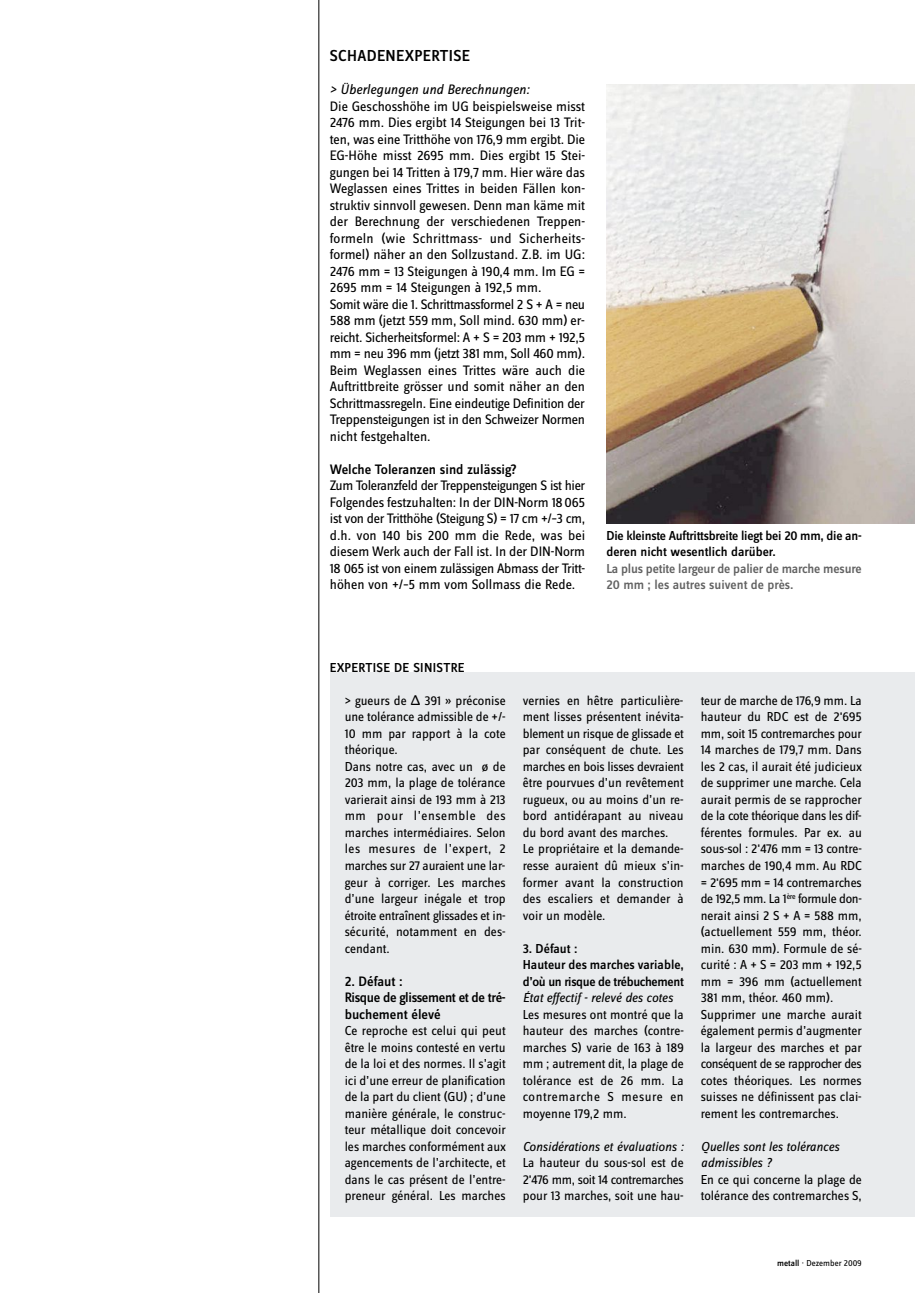
<style>
.page{position:relative;width:915px;height:1293px;background:#fff}
.page>*{position:absolute;margin:0;border:0;box-sizing:border-box;transform-origin:0 0}
.t1{font:16.5px "Zine Sans Dis Medium Roman OV FZMUUB";letter-spacing:.025em;color:#000}
.t2{font:14.25px/16.5px "Zine Sans Dis Regular Roman OV NZMUUB";letter-spacing:-.005em;color:#000}
.t3{font:14.25px/16.5px "Zine Sans Dis Medium Roman OV FZMUUB";letter-spacing:-.025em;color:#000}
.t4{font:14.25px "Zine Sans Dis Regular Italic OV EBNUUB";color:#000}
.t5{font:14.25px "Zine Sans Dis Medium Roman OV FZMUUB";color:#000}
.t6{font:13.5px/16.5px "Zine Sans Dis Regular Roman OV NZMUUB";color:#000}
.t7{font:13.5px/16.5px "Zine Sans Dis Medium Roman OV FZMUUB";letter-spacing:-.015em;color:#000}
.t8{font:13.5px/16.5px "Zine Sans Dis Regular Italic OV EBNUUB";color:#000}
.t9{font:13.5px/16.5px "Zine Sans Dis Medium Roman OV FZMUUB";letter-spacing:-.015em;color:#626262}
.t10{font:13.5px "Zine Sans Dis Medium Roman OV FZMUUB";letter-spacing:.025em;color:#000}
.t11{font:9px "Zine Sans Dis Regular Roman OV NZMUUB";color:#000}
.s1{font-family:"Lucida Grande OV GBNUUB"}
.s2{font-family:"Zine Sans Dis Medium Roman OV FZMUUB"}
</style>
<div class="page">
<div style="left:330px;top:672px;width:584px;height:544px;background:#e9ebed"></div>
<hr style="left:318px;top:0;width:1px;height:1293px;background:#000">
<img style="left:606px;top:85px;width:308px;height:438px">
<p class="t1" style="left:330px;top:46px;width:141px">SCHADENEXPERTISE</p>
<p class="t4" style="left:330px;top:83px;width:201px">&gt; Überlegungen und Berechnungen:</p>
<p class="t2" style="left:330px;top:98px;width:257px">Die Geschosshöhe im UG beispielsweise misst 2476 mm. Dies ergibt 14 Steigungen bei 13 Trit&shy;ten, was eine Tritthöhe von 176,9 mm ergibt. Die EG-Höhe misst 2695 mm. Dies ergibt 15 Stei&shy;gungen bei 14 Tritten à 179,7 mm. Hier wäre das Weglassen eines Trittes in beiden Fällen kon&shy;struktiv sinnvoll gewesen. Denn man käme mit der Berechnung der verschiedenen Treppen&shy;formeln (wie Schrittmass- und Sicherheits&shy;formel) näher an den Sollzustand. Z.B. im UG:<br>2476 mm = 13 Steigungen à 190,4 mm. Im EG = 2695 mm = 14 Steigungen à 192,5 mm.<br>Somit wäre die 1. Schrittmassformel 2 S + A = neu 588 mm (jetzt 559 mm, Soll mind. 630 mm) er&shy;reicht. Sicherheitsformel: A + S = 203 mm + 192,5 mm = neu 396 mm (jetzt 381 mm, Soll 460 mm).<br>Beim Weglassen eines Trittes wäre auch die Auftrittbreite grösser und somit näher an den Schrittmassregeln. Eine eindeutige Definition der Treppensteigungen ist in den Schweizer Normen nicht festgehalten.</p>
<p class="t5" style="left:330px;top:461px;width:188px">Welche Toleranzen sind zulässig?</p>
<p class="t2" style="left:330px;top:477px;width:257px;text-align:justify">Zum Toleranzfeld der Treppensteigungen S ist hier Folgendes festzuhalten: In der DIN-Norm 18065 ist von der Tritthöhe (Steigung S) = 17 cm +/–3 cm, d.h. von 140 bis 200 mm die Rede, was bei diesem Werk auch der Fall ist. In der DIN-Norm 18 065 ist von einem zulässigen Abmass der Tritt&shy;höhen von +/–5 mm vom Sollmass die Rede.</p>
<p class="t7" style="left:606px;top:527px;width:257px">Die kleinste Auftrittsbreite liegt bei 20 mm, die an&shy;deren nicht wesentlich darüber.</p>
<p class="t9" style="left:606px;top:560px;width:257px">La plus petite largeur de palier de marche mesure<br>20 mm ; les autres suivent de près.</p>
<p class="t10" style="left:330px;top:659px;width:136px">EXPERTISE DE SINISTRE</p>
<p class="t6" style="left:344px;top:692px;width:162px">&gt; gueurs de <span class="s1">Δ</span> 391 » préconise une tolérance admissible de +/-<br>10 mm par rapport à la cote théorique.<br>Dans notre cas, avec un ø de<br>203 mm, la plage de tolérance varierait ainsi de 193 mm à 213 mm pour l’ensemble des marches intermédiaires. Selon les mesures de l’expert, 2 marches sur 27 auraient une lar&shy;geur à corriger. Les marches d’une largeur inégale et trop étroite entraînent glissades et in&shy;sécurité, notamment en des&shy;cendant.</p>
<p class="t3" style="left:344px;top:972px;width:162px">2. Défaut :<br>Risque de glissement et de tré&shy;buchement élevé</p>
<p class="t6" style="left:344px;top:1022px;width:163px;text-align:justify">Ce reproche est celui qui peut être le moins contesté en vertu de la loi et des normes. Il s’agit ici d’une erreur de planification de la part du client (GU) ; d’une manière générale, le construc&shy;teur métallique doit concevoir les marches conformément aux agencements de l’architecte, et dans le cas présent de l’entre&shy;preneur général. Les marches</p>
<p class="t6" style="left:522px;top:692px;width:162px">vernies en hêtre particulière&shy;ment lisses présentent inévita&shy;blement un risque de glissade et par conséquent de chute. Les marches en bois lisses devraient être pourvues d’un revêtement rugueux, ou au moins d’un re&shy;bord antidérapant au niveau du bord avant des marches.<br>Le propriétaire et la demande&shy;resse auraient dû mieux s’in&shy;former avant la construction des escaliers et demander à voir un modèle.</p>
<p class="t7" style="left:522px;top:939px;width:162px">3. Défaut :<br>Hauteur des marches variable, d’où un risque de trébuchement</p>
<p class="t8" style="left:522px;top:990px;width:151px">État effectif - relevé des cotes</p>
<p class="t6" style="left:522px;top:1005px;width:162px;text-align:justify">Les mesures ont montré que la hauteur des marches (contre&shy;marches S) varie de 163 à 189 mm ; autrement dit, la plage de tolérance est de 26 mm. La contremarche S mesure en moyenne 179,2 mm.</p>
<p class="t8" style="left:522px;top:1138px;width:162px">Considérations et évaluations :</p>
<p class="t6" style="left:522px;top:1154px;width:162px;text-align:justify">La hauteur du sous-sol est de 2'476 mm, soit 14 contremarches pour 13 marches, soit une hau-</p>
<p class="t6" style="left:700px;top:692px;width:163px">teur de marche de 176,9 mm. La hauteur du RDC est de 2'695 mm, soit 15 contremarches pour<br>14 marches de 179,7 mm. Dans les 2 cas, il aurait été judicieux de supprimer une marche. Cela aurait permis de se rapprocher de la cote théorique dans les dif&shy;férentes formules. Par ex. au sous-sol : 2'476 mm = 13 contre&shy;marches de 190,4 mm. Au RDC = 2'695 mm = 14 contremarches de 192,5 mm. La 1<sup>ère</sup> formule don&shy;nerait ainsi 2 S + A = 588 mm, (actuellement 559 mm, théor. min. 630 mm). Formule de sé&shy;curité : A + S = 203 mm + 192,5 mm = 396 mm (actuellement<br>381 mm, théor. 460 mm).<br>Supprimer une marche aurait également permis d’augmenter la largeur des marches et par conséquent de se rapprocher des cotes théoriques. Les normes suisses ne définissent pas clai&shy;rement les contremarches.</p>
<p class="t8" style="left:700px;top:1138px;width:140px">Quelles sont les tolérances admissibles ?</p>
<p class="t6" style="left:700px;top:1170px;width:162px">En ce qui concerne la plage de tolérance des contremarches S,</p>
<p class="t11" style="left:776px;top:1257px;width:86px"><span class="s2">metall</span> · Dezember 2009</p>
</div>
